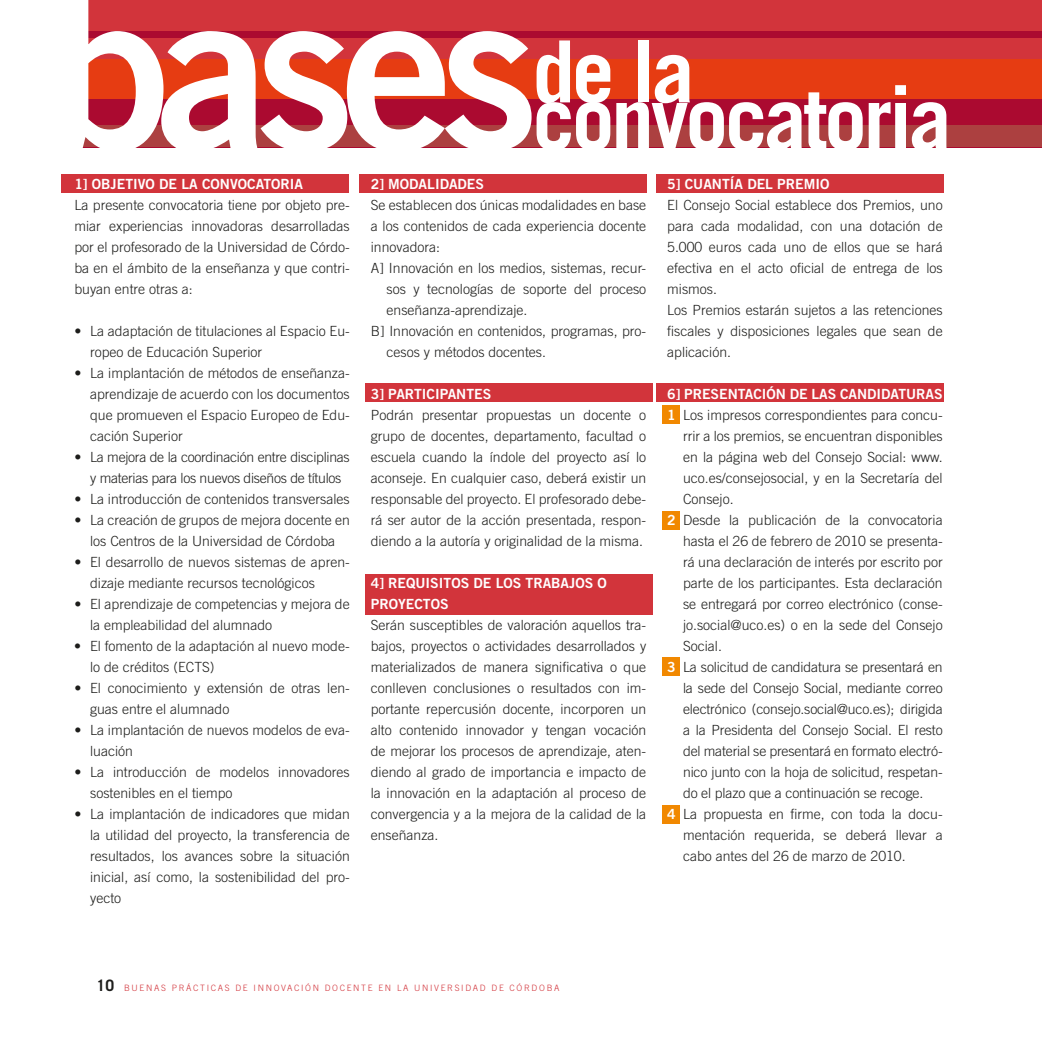
<style>
.page{position:relative;width:1042px;height:1042px;background:#fff}
.page>*{position:absolute;margin:0;border:0;box-sizing:border-box;transform-origin:0 0}
.t1{font:700 85.75px "Trade Gothic LT Std";letter-spacing:-.04em;color:#fff}
.t2{font:300 14px/21px "Trade Gothic LT Std";color:#1d1d1b}
.t3{font:14px "Trade Gothic LT Std Bd 2";color:#fff}
.t4{font:300 14px/21px "Trade Gothic LT Std";letter-spacing:-.02em;color:#1d1d1b;text-align:center}
.t5{font:300 8.75px "Trade Gothic LT Std";letter-spacing:.19em;color:#d2343b}
.s1{font-family:"Trade Gothic LT Std Bd 2";font-weight:400;color:#fff}
.s2{font-weight:700;font-size:15.75px;color:#1d1d1b}
</style>
<div class="page">
<div style="left:62px;top:0;width:980px;height:147px;background:#ab0a30"></div>
<div style="left:62px;top:126px;width:980px;height:21px;background:#ac4040"></div>
<div style="left:62px;top:0;width:980px;height:31px;background:#d2343b"></div>
<div style="left:62px;top:39px;width:980px;height:20px;background:#d2343b"></div>
<div style="left:62px;top:59px;width:980px;height:40px;background:#e63c12"></div>
<div style="left:662px;top:405px;width:18px;height:18px;background:#f18800"></div>
<div style="left:662px;top:511px;width:18px;height:18px;background:#f18800"></div>
<div style="left:662px;top:657px;width:18px;height:19px;background:#f18800"></div>
<div style="left:662px;top:805px;width:18px;height:18px;background:#f18800"></div>
<div style="left:62px;top:174px;width:287px;height:18px;background:#d2343b"></div>
<div style="left:359px;top:174px;width:287px;height:18px;background:#d2343b"></div>
<div style="left:657px;top:174px;width:287px;height:18px;background:#d2343b"></div>
<div style="left:657px;top:383px;width:287px;height:19px;background:#d2343b"></div>
<div style="left:365px;top:383px;width:287px;height:19px;background:#d2343b"></div>
<div style="left:365px;top:574px;width:287px;height:40px;background:#d2343b"></div>
<svg style="left:62px;top:0;width:469px;height:148px"></svg>
<p class="t3" style="left:74px;top:175px;width:230px">1] OBJETIVO DE LA CONVOCATORIA</p>
<p class="t2" style="left:74px;top:194px;width:277px;text-align:justify">La presente convocatoria tiene por objeto pre&shy;miar experiencias innovadoras desarrolladas por el profesorado de la U niversidad de Córdo&shy;ba en el ámbito de la enseñanza y que contri&shy;buyan entre otras a:</p>
<p class="t2" style="left:90px;top:320px;width:261px;text-indent:-16px">• La adaptación de titulaciones al Espacio Eu&shy;ropeo de Educación Superior</p>
<p class="t2" style="left:90px;top:362px;width:261px;text-align:justify;text-indent:-16px">• La implantación de métodos de enseñanza&shy;aprendizaje de acuerdo con los documentos que promueven el Espacio Europeo de Edu&shy;cación Superior</p>
<p class="t4" style="left:74px;top:446px;width:277px">• La mejora de la coordinación entre disciplinas y materias para los nuevos diseños de títulos</p>
<p class="t2" style="left:74px;top:488px;width:277px">• La introducción de contenidos transversales</p>
<p class="t2" style="left:74px;top:509px;width:277px;text-align:center">• La creación de grupos de mejora docente en los Centros de la U niversidad de Córdoba</p>
<p class="t2" style="left:90px;top:551px;width:261px;text-indent:-16px">• El desarrollo de nuevos sistemas de apren&shy;dizaje mediante recursos tecnológicos</p>
<p class="t2" style="left:90px;top:593px;width:261px;text-indent:-16px">• El aprendizaje de competencias y mejora de la empleabilidad del alumnado</p>
<p class="t2" style="left:90px;top:635px;width:261px;text-indent:-16px">• El fomento de la adaptación al nuevo mode&shy;lo de créditos (ECTS)</p>
<p class="t2" style="left:90px;top:677px;width:261px;text-indent:-16px">• El conocimiento y extensión de otras len&shy;guas entre el alumnado</p>
<p class="t2" style="left:90px;top:719px;width:261px;text-indent:-16px">• La implantación de nuevos modelos de eva&shy;luación</p>
<p class="t2" style="left:90px;top:761px;width:261px;text-indent:-16px">• La introducción de modelos innovadores sostenibles en el tiempo</p>
<p class="t2" style="left:90px;top:803px;width:261px;text-align:justify;text-indent:-16px">• La implantación de indicadores que midan la utilidad del proyecto, la transferencia de resultados, los avances sobre la situación inicial, así como, la sostenibilidad del pro&shy;yecto</p>
<h1 class="t1" style="left:532px;top:19px;width:164px">de la</h1>
<h1 class="t1" style="left:532px;top:66px;width:421px">convocatoria</h1>
<p class="t3" style="left:371px;top:175px;width:39px">2] MODALIDADE</p>
<p class="t3" style="left:475px;top:175px;width:10px">S</p>
<p class="t2" style="left:371px;top:194px;width:277px">Se establecen dos únicas modalidades en base</p>
<p class="t2" style="left:371px;top:215px;width:277px">a los contenidos de cada experiencia docente</p>
<p class="t2" style="left:371px;top:236px;width:71px">innovadora:</p>
<p class="t2" style="left:371px;top:257px;width:277px">A] Innovación en los medios, sistemas, recur-</p>
<p class="t2" style="left:386px;top:278px;width:261px">sos y tecnologías de soporte del proceso</p>
<p class="t2" style="left:386px;top:299px;width:142px">enseñanza-aprendizaje.</p>
<p class="t2" style="left:371px;top:320px;width:277px">B] Innovación en contenidos, programas, pro-</p>
<p class="t2" style="left:386px;top:341px;width:161px">cesos y métodos docentes.</p>
<p class="t3" style="left:371px;top:385px;width:35px">3] PARTICIPANTE</p>
<p class="t3" style="left:483px;top:385px;width:10px">S</p>
<p class="t2" style="left:371px;top:404px;width:277px;text-align:justify">Podrán presentar propuestas un docente o grupo de docentes, departamento, facultad o escuela cuando la índole del proyecto así lo aconseje. En cualquier caso, deberá existir un responsable del proyecto. El profesorado debe&shy;rá ser autor de la acción presentada, respon&shy;diendo a la autoría y originalidad de la misma.</p>
<p class="t3" style="left:371px;top:574px;width:165px">4] REQUISITOS DE LOS TRABAJO</p>
<p class="t3" style="left:585px;top:574px;width:21px">S O</p>
<p class="t3" style="left:371px;top:595px;width:10px">PRO</p>
<p class="t3" style="left:398px;top:595px;width:17px">YECTO</p>
<p class="t3" style="left:440px;top:595px;width:10px">S</p>
<p class="t2" style="left:371px;top:614px;width:277px;text-align:justify">Serán susceptibles de valoración aquellos tra&shy;bajos, proyectos o actividades desarrollados y materializados de manera significativa o que conlleven conclusiones o resultados con im&shy;portante repercusión docente, incorporen un alto contenido innovador y tengan vocación de mejorar los procesos de aprendizaje, aten&shy;diendo al grado de importancia e impacto de la innovación en la adaptación al proceso de convergencia y a la mejora de la calidad de la enseñanza.</p>
<p class="t3" style="left:667px;top:175px;width:46px">5] CUANT</p>
<p class="t3" style="left:730px;top:175px;width:27px">ÍA DEL</p>
<p class="t3" style="left:777px;top:175px;width:18px">PREMIO</p>
<p class="t2" style="left:667px;top:194px;width:277px">El Consejo Social establece dos Premios, uno para cada modalidad, con una dotación de 5.000 euros cada uno de ellos que se hará efectiva en el acto oficial de entrega de los mismos.<br>Los Premios estarán sujetos a las retenciones fiscales y disposiciones legales que sean de aplicación.</p>
<p class="t3" style="left:667px;top:385px;width:61px">6] PRESENTACI</p>
<p class="t3" style="left:766px;top:385px;width:83px">ÓNDE LAS CANDIDAT</p>
<p class="t3" style="left:906px;top:385px;width:38px">URAS</p>
<p class="t2" style="left:667px;top:404px;width:277px"><span class="s1">1</span> Los impresos correspondientes para concu-</p>
<p class="t2" style="left:683px;top:425px;width:261px">rrir a los premios, se encuentran disponibles</p>
<p class="t2" style="left:683px;top:446px;width:261px">en la página web del Consejo Social: www.</p>
<p class="t2" style="left:683px;top:467px;width:261px">uco.es/consejosocial, y en la Secretaría del</p>
<p class="t2" style="left:683px;top:488px;width:52px">Consejo.</p>
<p class="t2" style="left:667px;top:509px;width:277px"><span class="s1">2</span> Desde la publicación de la convocatoria</p>
<p class="t2" style="left:683px;top:530px;width:261px">hasta el 26 de febrero de 2010 se presenta-</p>
<p class="t2" style="left:683px;top:551px;width:261px">rá una declaración de interés por escrito por</p>
<p class="t2" style="left:683px;top:572px;width:261px">parte de los participantes. Esta declaración</p>
<p class="t2" style="left:683px;top:593px;width:261px">se entregará por correo electrónico (conse-</p>
<p class="t2" style="left:683px;top:614px;width:261px">jo.social@uco.es) o en la sede del Consejo</p>
<p class="t2" style="left:683px;top:635px;width:40px">Social.</p>
<p class="t2" style="left:667px;top:656px;width:277px"><span class="s1">3</span> La solicitud de candidatura se presentará en</p>
<p class="t2" style="left:683px;top:677px;width:261px">la sede del Consejo Social, mediante correo</p>
<p class="t2" style="left:683px;top:698px;width:261px">electrónico (consejo.social@uco.es); dirigida</p>
<p class="t2" style="left:683px;top:719px;width:261px">a la Presidenta del Consejo Social. El resto</p>
<p class="t2" style="left:683px;top:740px;width:261px">del material se presentará en formato electró-</p>
<p class="t2" style="left:683px;top:761px;width:261px">nico junto con la hoja de solicitud, respetan-</p>
<p class="t2" style="left:683px;top:782px;width:242px">do el plazo que a continuación se recoge.</p>
<p class="t2" style="left:667px;top:803px;width:277px"><span class="s1">4</span> La propuesta en firme, con toda la docu-</p>
<p class="t2" style="left:683px;top:824px;width:261px">mentación requerida, se deberá llevar a</p>
<p class="t2" style="left:683px;top:845px;width:224px">cabo antes del 26 de marzo de 2010.</p>
<p class="t5" style="left:97px;top:982px;width:51px"><span class="s2">10</span> Buenas</p>
<p class="t5" style="left:172px;top:982px;width:42px">p rác ticas</p>
<p class="t5" style="left:235px;top:982px;width:325px">d E INNOVACIÓN DOCENTE EN LA U NIVER SIDAD DE CÓR DOB A</p>
</div>
